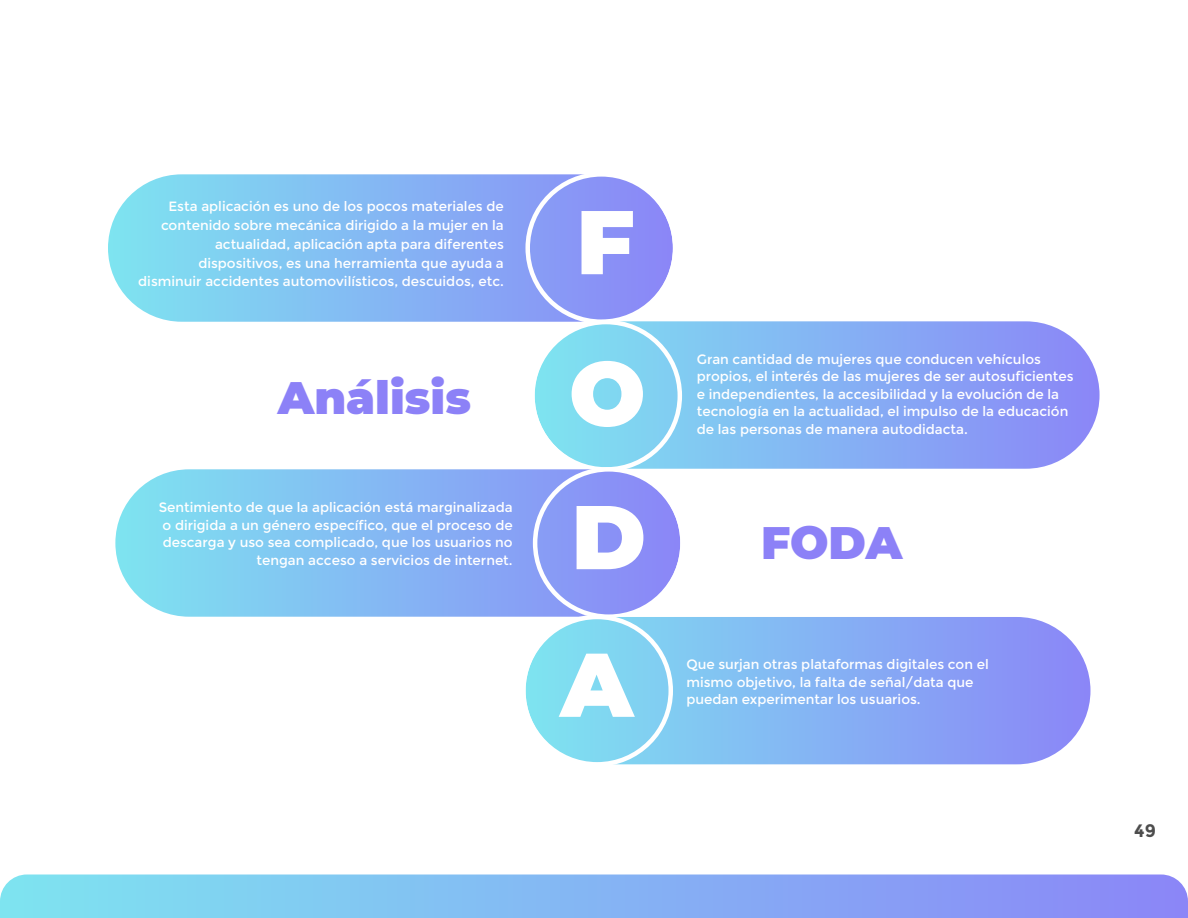
<style>
.page{position:relative;width:1188px;height:918px;background:#fff}
.page>*{position:absolute;margin:0;border:0;box-sizing:border-box;transform-origin:0 0}
.t1{font:900 90.3px "Montserrat";color:#fff}
.t2{font:900 45.45px "Montserrat";color:#8c81f7}
.t3{font:700 18px "Montserrat";color:#4d4d4d}
.t4{font:13.5px/17.5px "Montserrat";color:#fff;text-align:right}
</style>
<div class="page">
<svg style="left:0;top:874px;width:1188px;height:44px;background:#86b6f3"></svg>
<div style="left:108px;top:174px;width:565px;height:148px;background:linear-gradient(to right,#7de3f0,#8f8af7);border-radius:74px"></div>
<div style="left:525px;top:172px;width:152px;height:152px;border:4px solid #fff;border-radius:50%"></div>
<div style="left:535px;top:321px;width:565px;height:148px;background:linear-gradient(to right,#81e5f0,#8b86f7);border-radius:74px"></div>
<div style="left:530px;top:320px;width:152px;height:152px;border:4px solid #fff;border-radius:50%"></div>
<svg style="left:115px;top:469px;width:565px;height:148px;background:#8cbaf4"></svg>
<div style="left:533px;top:467px;width:152px;height:152px;border:4px solid #fff;border-radius:50%"></div>
<div style="left:526px;top:617px;width:564px;height:147px;background:linear-gradient(to right,#82e5f0,#8a86f7);border-radius:74px"></div>
<div style="left:521px;top:615px;width:152px;height:152px;border:4px solid #fff;border-radius:50%"></div>
<p class="t4" style="left:138px;top:197px;width:367px;line-height:18.8px">Esta aplicación es uno de los pocos materiales de contenido sobre mecánica dirigido a la mujer en la actualidad, aplicación apta para diferentes dispositivos, es una herramienta que ayuda a disminuir accidentes automovilísticos, descuidos, etc.</p>
<h2 class="t2" style="left:278px;top:364px;width:195px">Análisis</h2>
<p class="t4" style="left:159px;top:499px;width:355px">Sentimiento de que la aplicación está marginalizada o dirigida a un género específico, que el proceso de descarga y uso sea complicado, que los usuarios no tengan acceso a servicios de internet.</p>
<h1 class="t1" style="left:576px;top:174px;width:60px">F</h1>
<h1 class="t1" style="left:569px;top:326px;width:78px">O</h1>
<p class="t4" style="left:697px;top:350px;width:378px;text-align:left">Gran cantidad de mujeres que conducen vehículos propios, el interés de las mujeres de ser autosuficientes e independientes, la accesibilidad y la evolución de la tecnología en la actualidad, el impulso de la educación de las personas de manera autodidacta.</p>
<h1 class="t1" style="left:571px;top:469px;width:76px">D</h1>
<h2 class="t2" style="left:761px;top:509px;width:143px">FODA</h2>
<h1 class="t1" style="left:560px;top:617px;width:74px">A</h1>
<p class="t4" style="left:686px;top:656px;width:304px;text-align:left">Que surjan otras plataformas digitales con el mismo objetivo, la falta de señal/data que puedan experimentar los usuarios.</p>
<h3 class="t3" style="left:1134px;top:820px;width:23px">49</h3>
</div>
